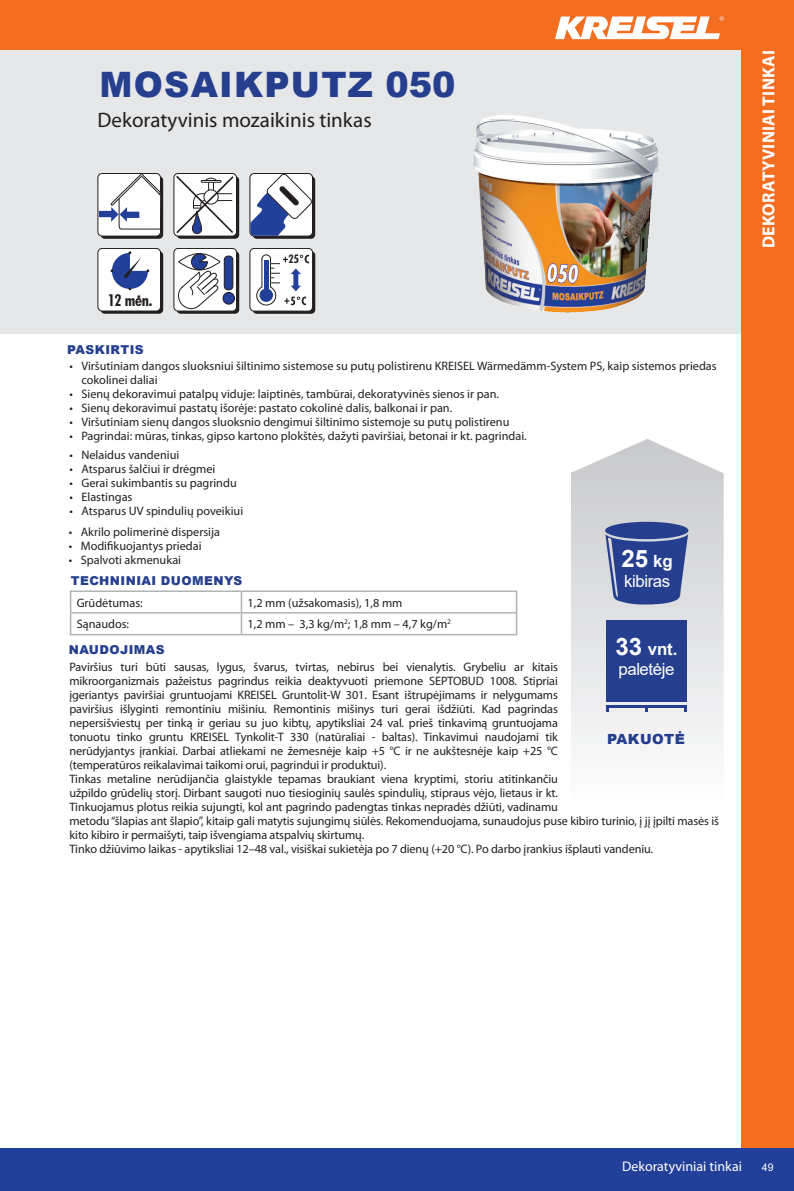
<style>
.page{position:relative;width:794px;height:1191px;background:#fff}
.page>*{position:absolute;margin:0;border:0;box-sizing:border-box;transform-origin:0 0}
.t1{font:900 35px "Arial";letter-spacing:.035em;color:#253f8e}
.t2{font:700 23.97px "Arial";color:#fff}
.t3{font:21px "Myriad Pro";color:#231f20}
.t4{font:700 17.5px "Myriad Pro";letter-spacing:.02em;color:#fff}
.t5{font:16.8px/20.3px "Arial";letter-spacing:-.025em;color:#fff}
.t6{font:700 condensed 16.28px "Futura BT";color:#231f20}
.t7{font:14px "Myriad Pro";color:#fff}
.t8{font:900 14px "Arial";letter-spacing:.035em;color:#253f8e}
.t9{font:12.25px/14px "Myriad Pro";letter-spacing:-.01em;color:#231f20}
.t10{font:900 12.25px "Arial";letter-spacing:.035em;color:#253f8e}
.t11{font:700 condensed 11.9px "Futura BT";color:#231f20}
.t12{font:10.5px "Arial";color:#fff}
.s1{font-size:16.8px}
.s2{font-weight:700;font-size:23.97px}
.s3{font-weight:700}
</style>
<div class="page">
<div style="left:0;top:39px;width:794px;height:294px;background:#e6e7e9"></div>
<div style="left:741px;top:0;width:53px;height:1191px;background:#f36e21"></div>
<div style="left:0;top:0;width:794px;height:50px;background:#f36e21"></div>
<svg style="left:555px;top:16px;width:169px;height:23px"></svg>
<hr style="left:70px;top:590px;width:171px;height:2px;background:#b2b3b7">
<hr style="left:241px;top:590px;width:276px;height:2px;background:#b2b3b7">
<hr style="left:70px;top:612px;width:171px;height:1px;background:#b2b3b7">
<svg style="left:70px;top:592px;width:1px;height:42px"></svg>
<hr style="left:241px;top:612px;width:276px;height:1px;background:#b2b3b7">
<svg style="left:241px;top:592px;width:1px;height:42px"></svg>
<svg style="left:516px;top:592px;width:1px;height:42px"></svg>
<hr style="left:70px;top:634px;width:171px;height:1px;background:#b2b3b7">
<hr style="left:241px;top:634px;width:276px;height:1px;background:#b2b3b7">
<svg style="left:571px;top:439px;width:153px;height:307px"></svg>
<div style="left:606px;top:620px;width:80px;height:82px;background:#253f8e"></div>
<hr style="left:606px;top:705px;width:80px;height:3px;background:#253f8e">
<div style="left:605px;top:522px;width:83px;height:17px;background:#253f8e;border-radius:50%"></div>
<svg style="left:605px;top:534px;width:83px;height:71px;background:#485d9d"></svg>
<div style="left:177px;top:176px;width:62px;height:63px;background:#231f20;border-radius:4px"></div>
<div style="left:174px;top:173px;width:63px;height:63px;border:1px solid #231f20;border-radius:4px"></div>
<svg style="left:174px;top:174px;width:61px;height:61px;background:#dbdbdd"></svg>
<div style="left:253px;top:251px;width:62px;height:63px;background:#231f20;border-radius:4px"></div>
<div style="left:250px;top:248px;width:62px;height:63px;background:#fff;border-radius:4px"></div>
<div style="left:250px;top:248px;width:63px;height:63px;border:1px solid #231f20;border-radius:4px"></div>
<svg style="left:256px;top:254px;width:53px;height:52px"></svg>
<div style="left:101px;top:251px;width:62px;height:63px;background:#231f20;border-radius:4px"></div>
<div style="left:98px;top:248px;width:62px;height:63px;background:#fff;border-radius:4px"></div>
<div style="left:98px;top:248px;width:63px;height:63px;border:1px solid #231f20;border-radius:4px"></div>
<svg style="left:110px;top:251px;width:39px;height:39px"></svg>
<div style="left:177px;top:251px;width:62px;height:63px;background:#231f20;border-radius:4px"></div>
<div style="left:174px;top:248px;width:62px;height:63px;background:#fff;border-radius:4px"></div>
<div style="left:174px;top:248px;width:63px;height:63px;border:1px solid #231f20;border-radius:4px"></div>
<div style="left:178px;top:253px;width:42px;height:17px;border:1px solid #231f20;border-radius:50%"></div>
<div style="left:223px;top:292px;width:11px;height:12px;background:#223f99;border-radius:50%"></div>
<div style="left:223px;top:292px;width:12px;height:12px;border:1px solid #231f20;border-radius:50%"></div>
<div style="left:224px;top:256px;width:9px;height:34px;background:#223f99;border-radius:4px"></div>
<div style="left:224px;top:256px;width:9px;height:34px;border:1px solid #231f20;border-radius:4px"></div>
<svg style="left:177px;top:253px;width:42px;height:57px"></svg>
<div style="left:101px;top:176px;width:62px;height:63px;background:#231f20;border-radius:4px"></div>
<div style="left:98px;top:173px;width:62px;height:63px;background:#fff;border-radius:4px"></div>
<div style="left:98px;top:173px;width:63px;height:63px;border:1px solid #231f20;border-radius:4px"></div>
<svg style="left:99px;top:173px;width:62px;height:57px"></svg>
<div style="left:253px;top:176px;width:62px;height:63px;background:#231f20;border-radius:4px"></div>
<svg style="left:250px;top:173px;width:62px;height:63px;background:#afb7ce"></svg>
<img style="left:473px;top:115px;width:186px;height:198px">
<div style="left:0;top:1148px;width:794px;height:43px;background:#223f99"></div>
<h1 class="t1" style="left:100px;top:59px;width:357px">MOSAIKPUTZ 050</h1>
<h3 class="t3" style="left:98px;top:107px;width:275px">Dekoratyvinis mozaikinis tinkas</h3>
<h3 class="t6" style="left:108px;top:291px;width:46px">12 men.</h3>
<h3 class="t6" style="left:137px;top:282px;width:5px">.</h3>
<p class="t10" style="left:67px;top:341px;width:78px">PASKIRTIS</p>
<p class="t11" style="left:288px;top:252px;width:12px">25</p>
<p class="t9" style="left:81px;top:359px;width:637px;text-indent:-12px">• Viršutiniam dangos sluoksniui šiltinimo sistemose su putų polistirenu KREISEL Wärmedämm-System PS, kaip sistemos priedas cokolinei daliai</p>
<p class="t9" style="left:69px;top:387px;width:431px">• Sienų dekoravimui patalpų viduje: laiptinės, tambūrai, dekoratyvinės sienos ir pan.</p>
<p class="t9" style="left:69px;top:401px;width:384px">• Sienų dekoravimui pastatų išorėje: pastato cokolinė dalis, balkonai ir pan.</p>
<p class="t9" style="left:69px;top:415px;width:441px">• Viršutiniam sienų dangos sluoksnio dengimui šiltinimo sistemoje su putų polistirenu</p>
<p class="t9" style="left:69px;top:429px;width:459px">• Pagrindai: mūras, tinkas, gipso kartono plokštės, dažyti paviršiai, betonai ir kt. pagrindai.</p>
<p class="t9" style="left:69px;top:448px;width:111px">• Nelaidus vandeniui</p>
<p class="t9" style="left:69px;top:462px;width:147px">• Atsparus šalčiui ir drėgmei</p>
<p class="t9" style="left:69px;top:476px;width:169px">• Gerai sukimbantis su pagrindu</p>
<p class="t9" style="left:69px;top:490px;width:64px">• Elastingas</p>
<p class="t9" style="left:69px;top:504px;width:175px">• Atsparus UV spindulių poveikiui</p>
<p class="t9" style="left:69px;top:524px;width:153px">• Akrilo polimerinė dispersija</p>
<p class="t9" style="left:69px;top:538px;width:134px">• Modifikuojantys priedai</p>
<p class="t9" style="left:69px;top:552px;width:114px">• Spalvoti akmenukai</p>
<h2 class="t2" style="left:621px;top:542px;width:53px">25 <span class="s1">kg</span></h2>
<h3 class="t5" style="left:624px;top:571px;width:48px">kibiras</h3>
<p class="t10" style="left:71px;top:571px;width:173px">TECHNINIAI DUOMENYS</p>
<p class="t9" style="left:77px;top:595px;width:68px">Grūdėtumas:</p>
<p class="t9" style="left:247px;top:595px;width:156px">1,2 mm (užsakomasis), 1,8 mm</p>
<p class="t9" style="left:77px;top:617px;width:54px">Sąnaudos:</p>
<p class="t9" style="left:247px;top:617px;width:205px">1,2 mm – 3,3 kg/m<sup>2</sup>; 1,8 mm – 4,7 kg/m<sup>2</sup></p>
<h3 class="t5" style="left:615px;top:639px;width:64px"><span class="s2">33</span> <span class="s3">vnt. </span>paletėje</h3>
<p class="t10" style="left:69px;top:640px;width:97px">NAUDOJIMAS</p>
<p class="t9" style="left:69px;top:659px;width:651px">Paviršius turi būti sausas, lygus, švarus, tvirtas, nebirus bei vienalytis. Grybeliu ar kitais<br>mikroorganizmais pažeistus pagrindus reikia deaktyvuoti priemone SEPTOBUD 1008. Stipriai<br>įgeriantys paviršiai gruntuojami KREISEL Gruntolit-W 301. Esant ištrupėjimams ir nelygumams<br>paviršius išlyginti remontiniu mišiniu. Remontinis mišinys turi gerai išdžiūti. Kad pagrindas<br>nepersišviestų per tinką ir geriau su juo kibtų, apytiksliai 24 val. prieš tinkavimą gruntuojama<br>tonuotu tinko gruntu KREISEL Tynkolit-T 330 (natūraliai - baltas). Tinkavimui naudojami tik<br>nerūdyjantys įrankiai. Darbai atliekami ne žemesnėje kaip +5 °C ir ne aukštesnėje kaip +25 °C<br>(temperatūros reikalavimai taikomi orui, pagrindui ir produktui).<br>Tinkas metaline nerūdijančia glaistykle tepamas braukiant viena kryptimi, storiu atitinkančiu<br>užpildo grūdelių storį. Dirbant saugoti nuo tiesioginių saulės spindulių, stipraus vėjo, lietaus ir kt.<br>Tinkuojamus plotus reikia sujungti, kol ant pagrindo padengtas tinkas nepradės džiūti, vadinamu<br>metodu “šlapias ant šlapio”, kitaip gali matytis sujungimų siūlės. Rekomenduojama, sunaudojus puse kibiro turinio, į jį įpilti masės iš kito kibiro ir permaišyti, taip išvengiama atspalvių skirtumų.<br>Tinko džiūvimo laikas - apytiksliai 12–48 val., visiškai sukietėja po 7 dienų (+20 °C). Po darbo įrankius išplauti vandeniu.</p>
<p class="t8" style="left:607px;top:728px;width:79px">PAKUOTĖ</p>
<h3 class="t4" style="left:758px;top:248px;width:200px;rotate:-90deg">DEKORATYVINIAI TINKAI</h3>
<p class="t7" style="left:622px;top:1157px;width:121px">Dekoratyviniai tinkai</p>
<p class="t12" style="left:762px;top:1160px;width:13px">49</p>
</div>
